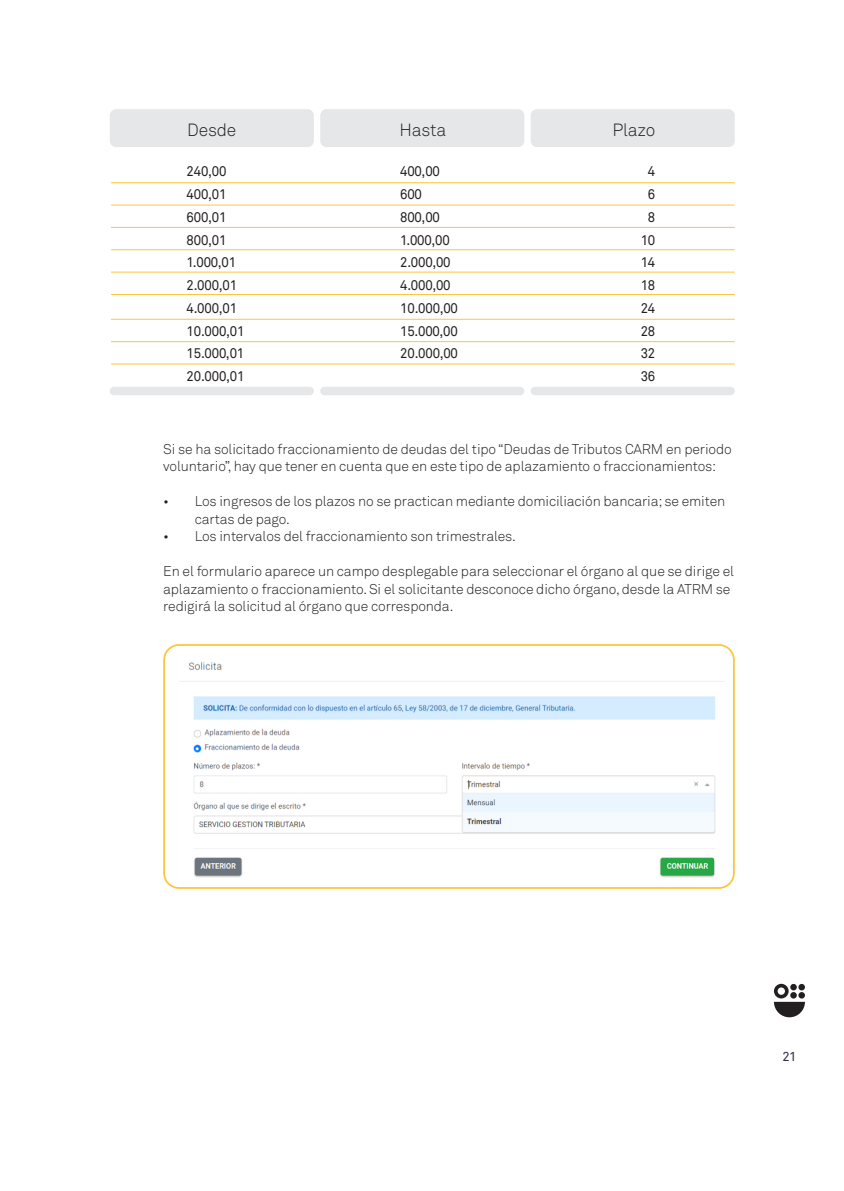
<style>
.page{position:relative;width:844px;height:1191px;background:#fff}
.page>*{position:absolute;margin:0;border:0;box-sizing:border-box;transform-origin:0 0}
.t1{font:300 17.5px "Akkurat";letter-spacing:-.01em;color:#231f20}
.t2{font:300 14px/17.5px "Akkurat";letter-spacing:-.01em;color:#231f20}
.t3{font:14px "Akkurat";letter-spacing:-.01em;color:#231f20;scale:.94 1}
.t4{font:12.95px "Akkurat";color:#352b48}
</style>
<div class="page">
<svg style="left:774px;top:983px;width:30px;height:34px"></svg>
<div style="left:163px;top:644px;width:571px;height:245px;border:2px solid #fec53a;border-radius:15px"></div>
<div style="left:110px;top:109px;width:204px;height:38px;background:#e6e7e9;border-radius:6px"></div>
<div style="left:110px;top:387px;width:204px;height:8px;background:#e6e7e9;border-radius:4px"></div>
<div style="left:320px;top:109px;width:204px;height:38px;background:#e6e7e9;border-radius:6px"></div>
<div style="left:320px;top:387px;width:204px;height:8px;background:#e6e7e9;border-radius:4px"></div>
<div style="left:530px;top:109px;width:204px;height:38px;background:#e6e7e9;border-radius:6px"></div>
<div style="left:530px;top:387px;width:204px;height:8px;background:#e6e7e9;border-radius:4px"></div>
<hr style="left:111px;top:182px;width:623px;height:1px;background:#fec53a">
<hr style="left:111px;top:227px;width:623px;height:1px;background:#fec53a">
<hr style="left:111px;top:272px;width:623px;height:1px;background:#fec53a">
<hr style="left:111px;top:319px;width:623px;height:1px;background:#fec53a">
<hr style="left:111px;top:205px;width:623px;height:1px;background:#fec53a">
<hr style="left:111px;top:249px;width:623px;height:1px;background:#fec53a">
<hr style="left:111px;top:294px;width:623px;height:1px;background:#fec53a">
<hr style="left:111px;top:341px;width:623px;height:1px;background:#fec53a">
<hr style="left:111px;top:363px;width:623px;height:1px;background:#fec53a">
<img style="left:179px;top:662px;width:545px;height:216px">
<p class="t1" style="left:187px;top:120px;width:50px">Desde</p>
<p class="t3" style="left:186px;top:163px;width:44px">240,00</p>
<p class="t3" style="left:186px;top:186px;width:44px">400,01</p>
<p class="t3" style="left:186px;top:209px;width:44px">600,01</p>
<p class="t3" style="left:186px;top:231px;width:44px">800,01</p>
<p class="t3" style="left:186px;top:254px;width:54px">1.000,01</p>
<p class="t3" style="left:186px;top:277px;width:55px">2.000,01</p>
<p class="t3" style="left:186px;top:300px;width:55px">4.000,01</p>
<p class="t3" style="left:186px;top:322px;width:63px">10.000,01</p>
<p class="t3" style="left:186px;top:345px;width:63px">15.000,01</p>
<p class="t3" style="left:186px;top:368px;width:63px">20.000,01</p>
<p class="t1" style="left:399px;top:120px;width:48px">Hasta</p>
<p class="t1" style="left:612px;top:120px;width:44px">Plazo</p>
<p class="t3" style="left:400px;top:163px;width:44px">400,00</p>
<p class="t3" style="left:400px;top:186px;width:25px">600</p>
<p class="t3" style="left:400px;top:209px;width:44px">800,00</p>
<p class="t3" style="left:400px;top:231px;width:54px">1.000,00</p>
<p class="t3" style="left:400px;top:254px;width:55px">2.000,00</p>
<p class="t3" style="left:400px;top:277px;width:55px">4.000,00</p>
<p class="t3" style="left:400px;top:300px;width:63px">10.000,00</p>
<p class="t3" style="left:400px;top:322px;width:63px">15.000,00</p>
<p class="t3" style="left:400px;top:345px;width:63px">20.000,00</p>
<p class="t3" style="left:647px;top:163px;width:9px">4</p>
<p class="t3" style="left:647px;top:186px;width:9px">6</p>
<p class="t3" style="left:647px;top:209px;width:9px">8</p>
<p class="t3" style="left:640px;top:231px;width:17px">10</p>
<p class="t3" style="left:640px;top:254px;width:17px">14</p>
<p class="t3" style="left:640px;top:277px;width:17px">18</p>
<p class="t3" style="left:640px;top:300px;width:17px">24</p>
<p class="t3" style="left:640px;top:322px;width:17px">28</p>
<p class="t3" style="left:640px;top:345px;width:17px">32</p>
<p class="t3" style="left:640px;top:368px;width:17px">36</p>
<p class="t2" style="left:163px;top:440px;width:570px">Si se ha solicitado fraccionamiento de deudas del tipo “Deudas de Tributos CARM en periodo voluntario”, hay que tener en cuenta que en este tipo de aplazamiento o fraccionamientos:</p>
<p class="t2" style="left:195px;top:493px;width:532px;text-indent:-32px">• Los ingresos de los plazos no se practican mediante domiciliación bancaria; se emiten cartas de pago.</p>
<p class="t2" style="left:163px;top:528px;width:354px">• Los intervalos del fraccionamiento son trimestrales.</p>
<p class="t2" style="left:163px;top:563px;width:572px">En el formulario aparece un campo desplegable para seleccionar el órgano al que se dirige el aplazamiento o fraccionamiento. Si el solicitante desconoce dicho órgano, desde la ATRM se redigirá la solicitud al órgano que corresponda.</p>
<p class="t4" style="left:782px;top:1049px;width:15px">21</p>
</div>
